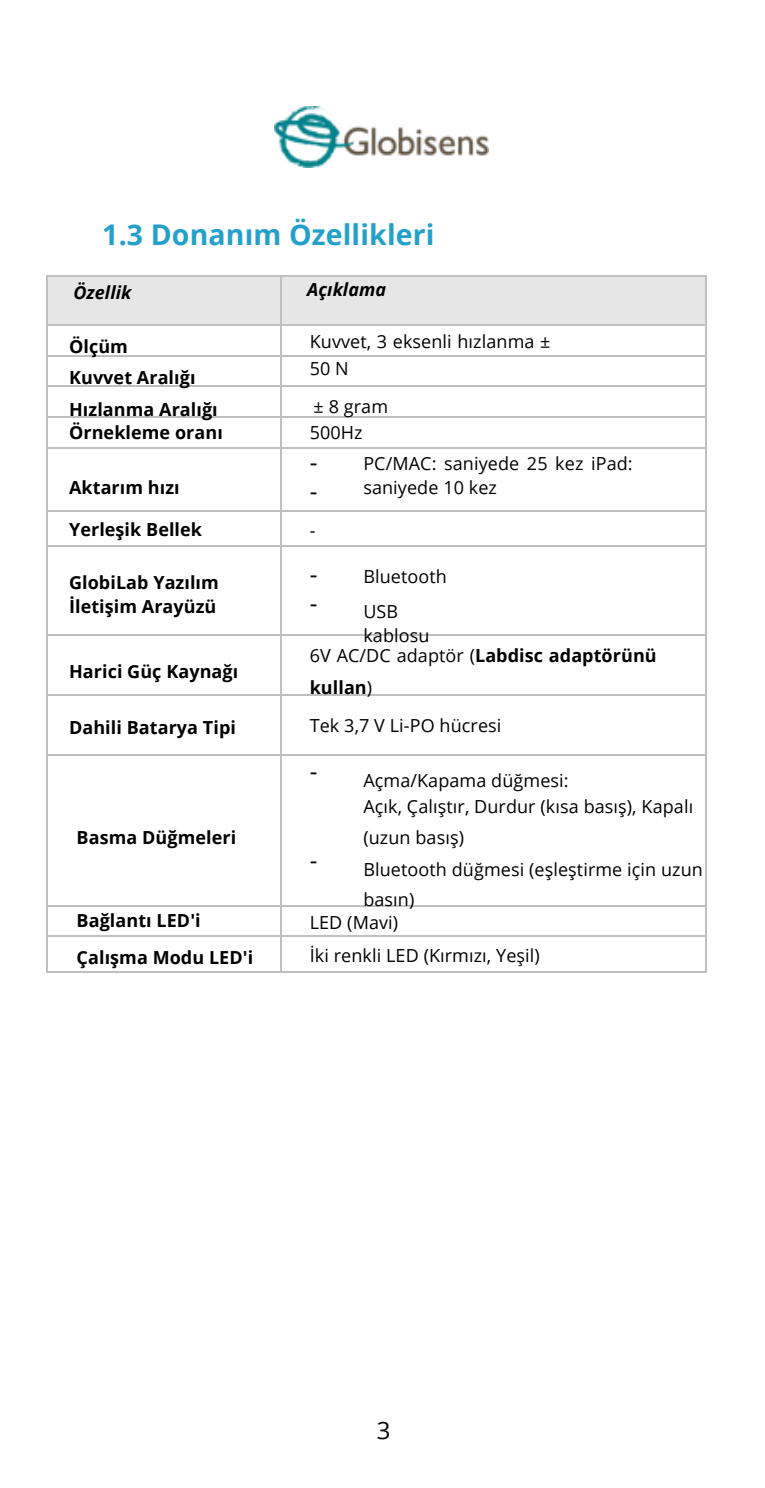
<style>
.page{position:relative;width:765px;height:1488px;background:#fff}
.page>*{position:absolute;margin:0;border:0;box-sizing:border-box;transform-origin:0 0}
.t1{font:700 28.5px "Open Sans";letter-spacing:.005em;color:#25a0cb}
.t2{font:24px/29.4px "Open Sans";color:#000}
.t3{font:18px/30.9px "Open Sans";letter-spacing:.005em;color:#000}
.t4{font:700 18px/31.5px "Open Sans";letter-spacing:.005em;color:#000}
.t5{font:italic 700 18px "Open Sans";letter-spacing:.005em;color:#000}
.s1{font-weight:400}
</style>
<div class="page">
<img style="left:275px;top:106px;width:213px;height:61px">
<div style="left:47px;top:277px;width:233px;height:47px;background:#e6e6e6"></div>
<div style="left:281px;top:277px;width:425px;height:47px;background:#e6e6e6"></div>
<hr style="left:48px;top:275px;width:232px;height:2px;background:#c0c0c0">
<hr style="left:282px;top:275px;width:424px;height:2px;background:#c0c0c0">
<hr style="left:46px;top:277px;width:2px;height:47px;background:#c0c0c0">
<hr style="left:280px;top:277px;width:2px;height:47px;background:#c0c0c0">
<hr style="left:706px;top:277px;width:1px;height:47px;background:#c0c0c0">
<hr style="left:48px;top:324px;width:232px;height:2px;background:#c0c0c0">
<hr style="left:282px;top:324px;width:424px;height:2px;background:#c0c0c0">
<hr style="left:46px;top:326px;width:2px;height:29px;background:#c0c0c0">
<hr style="left:280px;top:326px;width:2px;height:29px;background:#c0c0c0">
<hr style="left:48px;top:355px;width:232px;height:1px;background:#c0c0c0">
<hr style="left:282px;top:355px;width:424px;height:1px;background:#c0c0c0">
<svg style="left:706px;top:324px;width:1px;height:32px"></svg>
<hr style="left:46px;top:356px;width:2px;height:30px;background:#c0c0c0">
<hr style="left:280px;top:356px;width:2px;height:30px;background:#c0c0c0">
<hr style="left:706px;top:356px;width:1px;height:30px;background:#c0c0c0">
<hr style="left:48px;top:386px;width:232px;height:1px;background:#c0c0c0">
<hr style="left:282px;top:386px;width:424px;height:1px;background:#c0c0c0">
<hr style="left:46px;top:387px;width:2px;height:29px;background:#c0c0c0">
<hr style="left:280px;top:387px;width:2px;height:29px;background:#c0c0c0">
<hr style="left:48px;top:416px;width:232px;height:2px;background:#c0c0c0">
<hr style="left:282px;top:416px;width:424px;height:2px;background:#c0c0c0">
<hr style="left:46px;top:418px;width:2px;height:29px;background:#c0c0c0">
<hr style="left:280px;top:418px;width:2px;height:29px;background:#c0c0c0">
<hr style="left:48px;top:447px;width:232px;height:2px;background:#c0c0c0">
<hr style="left:282px;top:447px;width:424px;height:2px;background:#c0c0c0">
<svg style="left:706px;top:386px;width:1px;height:63px"></svg>
<hr style="left:46px;top:449px;width:2px;height:61px;background:#c0c0c0">
<hr style="left:280px;top:449px;width:2px;height:61px;background:#c0c0c0">
<hr style="left:706px;top:449px;width:1px;height:61px;background:#c0c0c0">
<hr style="left:48px;top:510px;width:232px;height:1px;background:#c0c0c0">
<hr style="left:282px;top:510px;width:424px;height:1px;background:#c0c0c0">
<hr style="left:46px;top:511px;width:2px;height:34px;background:#c0c0c0">
<hr style="left:280px;top:511px;width:2px;height:34px;background:#c0c0c0">
<hr style="left:706px;top:511px;width:1px;height:34px;background:#c0c0c0">
<hr style="left:48px;top:545px;width:232px;height:1px;background:#c0c0c0">
<hr style="left:282px;top:545px;width:424px;height:1px;background:#c0c0c0">
<hr style="left:46px;top:546px;width:2px;height:88px;background:#c0c0c0">
<hr style="left:280px;top:546px;width:2px;height:88px;background:#c0c0c0">
<hr style="left:706px;top:546px;width:1px;height:88px;background:#c0c0c0">
<hr style="left:48px;top:634px;width:232px;height:2px;background:#c0c0c0">
<hr style="left:282px;top:634px;width:424px;height:2px;background:#c0c0c0">
<hr style="left:46px;top:636px;width:2px;height:58px;background:#c0c0c0">
<hr style="left:280px;top:636px;width:2px;height:58px;background:#c0c0c0">
<hr style="left:706px;top:636px;width:1px;height:58px;background:#c0c0c0">
<hr style="left:48px;top:694px;width:232px;height:2px;background:#c0c0c0">
<hr style="left:282px;top:694px;width:424px;height:2px;background:#c0c0c0">
<hr style="left:46px;top:696px;width:2px;height:58px;background:#c0c0c0">
<hr style="left:280px;top:696px;width:2px;height:58px;background:#c0c0c0">
<hr style="left:706px;top:696px;width:1px;height:58px;background:#c0c0c0">
<hr style="left:48px;top:754px;width:232px;height:2px;background:#c0c0c0">
<hr style="left:282px;top:754px;width:424px;height:2px;background:#c0c0c0">
<hr style="left:46px;top:756px;width:2px;height:149px;background:#c0c0c0">
<hr style="left:280px;top:756px;width:2px;height:149px;background:#c0c0c0">
<hr style="left:706px;top:756px;width:1px;height:149px;background:#c0c0c0">
<hr style="left:48px;top:905px;width:232px;height:1px;background:#c0c0c0">
<hr style="left:282px;top:905px;width:424px;height:1px;background:#c0c0c0">
<hr style="left:46px;top:906px;width:2px;height:29px;background:#c0c0c0">
<hr style="left:280px;top:906px;width:2px;height:29px;background:#c0c0c0">
<hr style="left:48px;top:935px;width:232px;height:2px;background:#c0c0c0">
<hr style="left:282px;top:935px;width:424px;height:2px;background:#c0c0c0">
<svg style="left:706px;top:905px;width:1px;height:32px"></svg>
<hr style="left:46px;top:937px;width:2px;height:33px;background:#c0c0c0">
<hr style="left:48px;top:970px;width:232px;height:2px;background:#c0c0c0">
<hr style="left:280px;top:937px;width:2px;height:33px;background:#c0c0c0">
<hr style="left:282px;top:970px;width:424px;height:2px;background:#c0c0c0">
<hr style="left:706px;top:937px;width:1px;height:33px;background:#c0c0c0">
<h1 class="t1" style="left:102px;top:214px;width:334px">1.3 Donanım Özellikleri</h1>
<p class="t5" style="left:73px;top:280px;width:60px">Özellik</p>
<p class="t5" style="left:307px;top:277px;width:81px">Açıklama</p>
<p class="t4" style="left:69px;top:330px;width:150px">Ölçüm<br>Kuvvet Aralığı<br>Hızlanma Aralığı</p>
<p class="t4" style="left:69px;top:416px;width:155px">Örnekleme oranı</p>
<p class="t4" style="left:69px;top:471px;width:112px">Aktarım hızı</p>
<p class="t4" style="left:69px;top:513px;width:134px">Yerleşik Bellek</p>
<p class="t4" style="left:69px;top:569px;width:151px;line-height:24px">GlobiLab Yazılım<br>İletişim Arayüzü</p>
<p class="t4" style="left:69px;top:655px;width:171px">Harici Güç Kaynağı</p>
<p class="t4" style="left:69px;top:711px;width:168px">Dahili Batarya Tipi</p>
<p class="t4" style="left:77px;top:821px;width:161px">Basma Düğmeleri</p>
<p class="t4" style="left:77px;top:903px;width:126px">Bağlantı LED'i</p>
<p class="t4" style="left:77px;top:941px;width:178px">Çalışma Modu LED'i</p>
<p class="t3" style="left:310px;top:327px;width:242px;line-height:27px">Kuvvet, 3 eksenli hızlanma ±<br>50 N</p>
<p class="t3" style="left:314px;top:390px;width:76px">± 8 gram</p>
<p class="t3" style="left:310px;top:416px;width:54px">500Hz</p>
<h2 class="t2" style="left:310px;top:447px;width:9px">- -</h2>
<p class="t3" style="left:310px;top:514px;width:7px">-</p>
<h2 class="t2" style="left:310px;top:558px;width:9px">- -</h2>
<p class="t3" style="left:363px;top:450px;width:271px;line-height:24px">PC/MAC: saniyede 25 kez iPad: saniyede 10 kez</p>
<p class="t3" style="left:363px;top:561px;width:85px">Bluetooth</p>
<p class="t3" style="left:363px;top:599px;width:68px;line-height:24px">USB kablosu</p>
<p class="t4" style="left:310px;top:639px;width:349px"><span class="s1">6V AC/DC adaptör (</span>Labdisc adaptörünü kullan<span class="s1">)</span></p>
<p class="t3" style="left:310px;top:709px;width:193px">Tek 3,7 V Li-PO hücresi</p>
<h2 class="t2" style="left:310px;top:755px;width:9px">-</h2>
<h2 class="t2" style="left:310px;top:845px;width:9px">-</h2>
<p class="t3" style="left:363px;top:764px;width:207px">Açma/Kapama düğmesi:</p>
<p class="t3" style="left:363px;top:790px;width:341px">Açık, Çalıştır, Durdur (kısa basış), Kapalı (uzun basış)<br>Bluetooth düğmesi (eşleştirme için uzun basın)</p>
<p class="t3" style="left:310px;top:906px;width:90px">LED (Mavi)</p>
<p class="t3" style="left:310px;top:939px;width:232px">İki renkli LED (Kırmızı, Yeşil)</p>
<h2 class="t2" style="left:377px;top:1414px;width:15px">3</h2>
</div>
